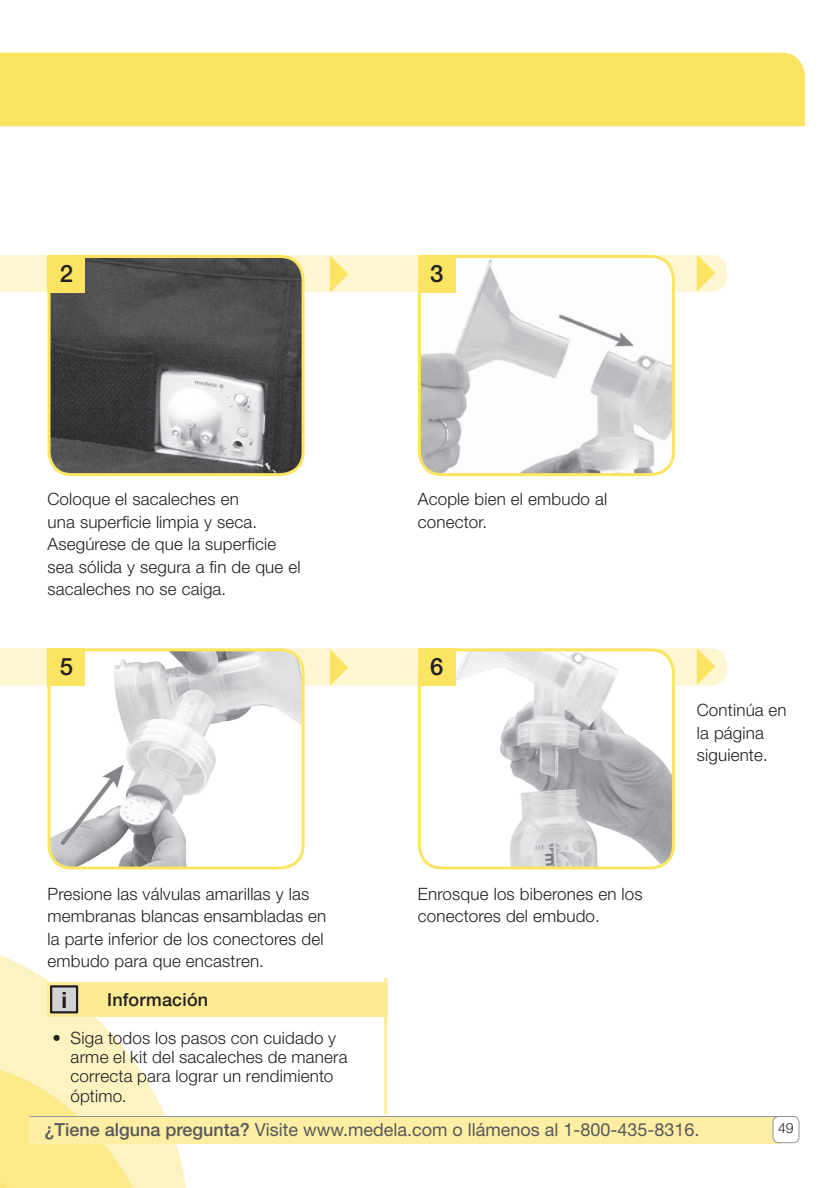
<style>
.page{position:relative;width:828px;height:1188px;background:#fff}
.page>*{position:absolute;margin:0;border:0;box-sizing:border-box;transform-origin:0 0}
.t1{font:500 24px "Helvetica Neue LT Std";color:#231f20}
.t2{font:18px "Helvetica Neue LT Std";color:#57585a}
.t3{font:500 18px "Helvetica Neue LT Std";letter-spacing:.01em;color:#231f20}
.t4{font:300 17px/22.6px "Helvetica Neue LT Std";letter-spacing:.01em;color:#231f20}
.t5{font:300 14px "Helvetica Neue LT Std";color:#231f20}
.s1{font-weight:500}
</style>
<div class="page">
<div style="left:0;top:53px;width:805px;height:73px;background:#fbe462"></div>
<svg style="left:0;top:955px;width:186px;height:233px;fill:#fcf3c0"></svg>
<svg style="left:0;top:1069px;width:133px;height:119px;background:#fcec9d"></svg>
<div style="left:29px;top:1116px;width:752px;height:27px;background:#fdeea3"></div>
<hr style="left:30px;top:1116px;width:763px;height:1px;background:#939598">
<div style="left:773px;top:1116px;width:26px;height:27px;background:#fff;border-radius:6px"></div>
<div style="left:773px;top:1116px;width:27px;height:27px;border:1px solid #939598;border-radius:6px"></div>
<img style="left:49px;top:293px;width:253px;height:182px">
<div style="left:48px;top:255px;width:257px;height:221px;border:3px solid #fbe462;border-radius:23px"></div>
<img style="left:49px;top:686px;width:252px;height:181px">
<div style="left:48px;top:648px;width:257px;height:222px;border:3px solid #fbe462;border-radius:23px"></div>
<img style="left:419px;top:293px;width:253px;height:182px">
<div style="left:418px;top:255px;width:257px;height:221px;border:3px solid #fbe462;border-radius:23px"></div>
<img style="left:422px;top:686px;width:249px;height:180px">
<div style="left:418px;top:648px;width:257px;height:222px;border:3px solid #fbe462;border-radius:23px"></div>
<svg style="left:0;top:255px;width:727px;height:38px"></svg>
<svg style="left:0;top:648px;width:727px;height:38px"></svg>
<div style="left:47px;top:982px;width:340px;height:34px;background:#fceb93"></div>
<hr style="left:384px;top:978px;width:3px;height:136px;background:#fceb93">
<div style="left:51px;top:986px;width:26px;height:26px;background:#d1d2d4"></div>
<div style="left:50px;top:985px;width:28px;height:28px;border:2px solid #231f20"></div>
<svg style="left:63px;top:992px;width:3px;height:16px"></svg>
<h1 class="t1" style="left:60px;top:259px;width:15px">2</h1>
<h1 class="t1" style="left:430px;top:259px;width:15px">3</h1>
<p class="t4" style="left:48px;top:488px;width:255px">Coloque el sacaleches en<br>una superficie limpia y seca.<br>Asegúrese de que la superficie sea sólida y segura a fin de que el sacaleches no se caiga.</p>
<p class="t4" style="left:418px;top:488px;width:191px">Acople bien el embudo al conector.</p>
<h1 class="t1" style="left:60px;top:653px;width:15px">5</h1>
<h1 class="t1" style="left:430px;top:653px;width:15px">6</h1>
<p class="t4" style="left:48px;top:882px;width:280px">Presione las válvulas amarillas y las membranas blancas ensambladas en la parte inferior de los conectores del embudo para que encastren.</p>
<p class="t4" style="left:418px;top:882px;width:226px">Enrosque los biberones en los conectores del embudo.</p>
<p class="t3" style="left:107px;top:989px;width:103px">Información</p>
<p class="t4" style="left:71px;top:1028px;width:279px;line-height:19.4px;text-indent:-18px">• Siga todos los pasos con cuidado y arme el kit del sacaleches de manera correcta para lograr un rendimiento óptimo.</p>
<p class="t4" style="left:697px;top:698px;width:91px">Continúa en la página siguiente.</p>
<p class="t2" style="left:44px;top:1119px;width:657px"><span class="s1">¿Tiene alguna pregunta?</span> Visite www.medela.com o llámenos al 1-800-435-8316.</p>
<p class="t5" style="left:778px;top:1120px;width:17px">49</p>
</div>
